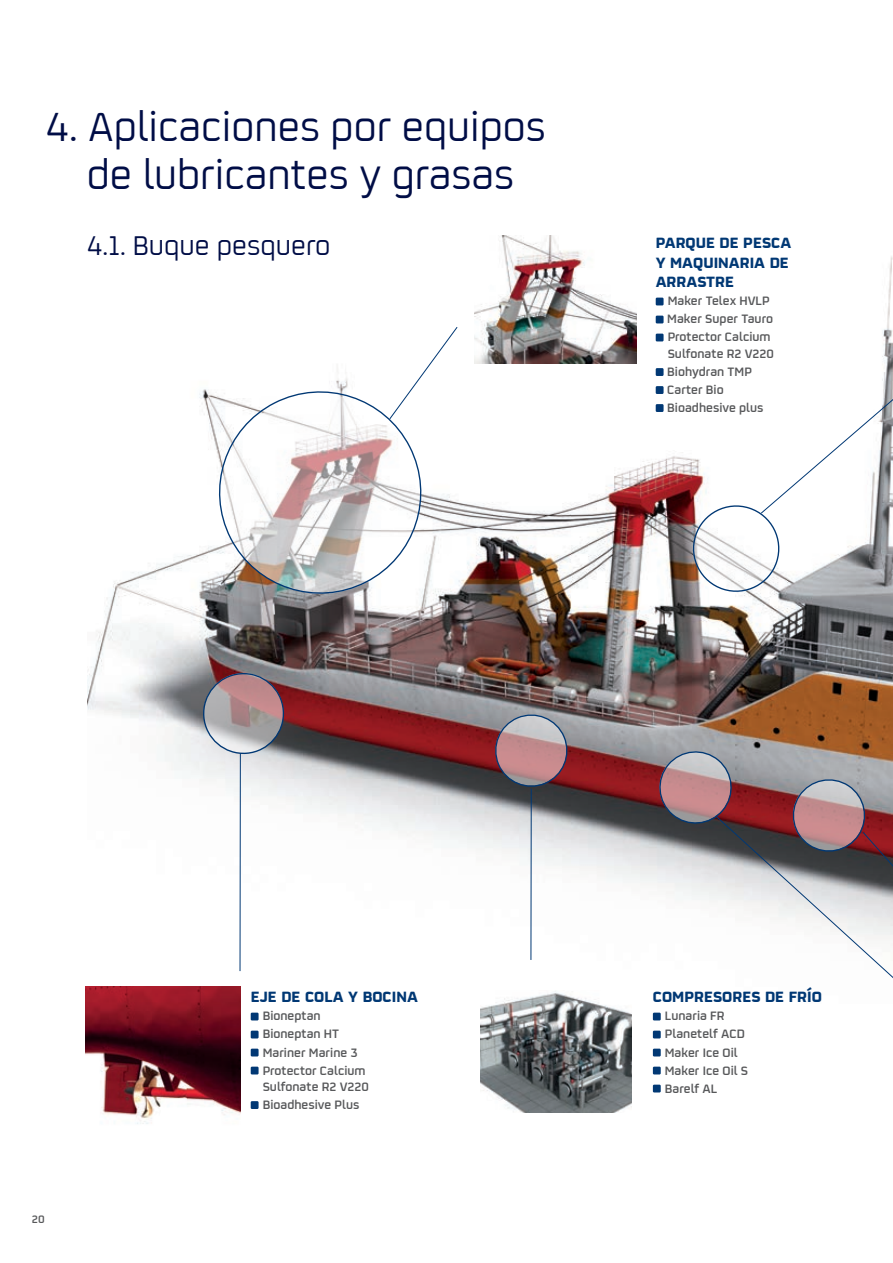
<style>
.page{position:relative;width:893px;height:1263px;background:#fff}
.page>*{position:absolute;margin:0;border:0;box-sizing:border-box;transform-origin:0 0}
.tituloP{font:45px/48px "Repsol";color:#000d46;text-align:center}
.t1{font:30px "Repsol";color:#000d46}
.t2{font:700 16.5px/19.8px "Repsol";color:#013874}
.t3{font:600 13.5px/16.5px "Repsol";color:#57585a}
.t4{font:600 12px "Repsol";color:#57585a}
</style>
<div class="page">
<img style="left:87px;top:256px;width:806px;height:747px">
<hr style="left:240px;top:753px;width:1px;height:218px;background:#013874">
<svg style="left:202px;top:671px;width:83px;height:84px;background:#a59499"></svg>
<svg style="left:205px;top:378px;width:230px;height:229px"></svg>
<hr style="left:531px;top:789px;width:1px;height:171px;background:#013874">
<svg style="left:491px;top:710px;width:81px;height:81px;background:#9d7e84"></svg>
<svg style="left:654px;top:746px;width:239px;height:275px"></svg>
<svg style="left:687px;top:287px;width:206px;height:311px"></svg>
<img style="left:474px;top:235px;width:162px;height:128px">
<img style="left:85px;top:987px;width:155px;height:137px">
<div style="left:251px;top:1013px;width:8px;height:7px;background:#013874"></div>
<div style="left:251px;top:1031px;width:8px;height:7px;background:#013874"></div>
<div style="left:251px;top:1049px;width:8px;height:7px;background:#013874"></div>
<div style="left:251px;top:1067px;width:8px;height:7px;background:#013874"></div>
<div style="left:251px;top:1101px;width:8px;height:8px;background:#013874"></div>
<img style="left:480px;top:990px;width:152px;height:123px">
<div style="left:653px;top:1013px;width:8px;height:7px;background:#013874"></div>
<div style="left:653px;top:1031px;width:8px;height:7px;background:#013874"></div>
<div style="left:653px;top:1049px;width:8px;height:7px;background:#013874"></div>
<div style="left:653px;top:1067px;width:8px;height:7px;background:#013874"></div>
<div style="left:653px;top:1085px;width:8px;height:7px;background:#013874"></div>
<div style="left:656px;top:298px;width:8px;height:7px;background:#013874"></div>
<div style="left:656px;top:316px;width:8px;height:7px;background:#013874"></div>
<div style="left:656px;top:334px;width:8px;height:7px;background:#013874"></div>
<div style="left:656px;top:368px;width:8px;height:8px;background:#013874"></div>
<div style="left:656px;top:386px;width:8px;height:8px;background:#013874"></div>
<div style="left:656px;top:404px;width:8px;height:8px;background:#013874"></div>
<svg style="left:389px;top:326px;width:69px;height:94px"></svg>
<p class="tituloP" style="left:45px;top:100px;width:502px">4. Aplicaciones por equipos de lubricantes y grasas</p>
<p class="t1" style="left:87px;top:225px;width:245px">4.1. Buque pesquero</p>
<p class="t2" style="left:656px;top:231px;width:137px">PARQUE DE PESCA</p>
<p class="t2" style="left:656px;top:250px;width:135px">Y MAQUINARIA DE<br>ARRASTRE</p>
<p class="t3" style="left:668px;top:292px;width:103px">Maker Telex HVLP</p>
<p class="t3" style="left:667px;top:310px;width:107px">Maker Super Tauro</p>
<p class="t3" style="left:668px;top:328px;width:108px">Protector Calcium<br>Sulfonate R2 V220</p>
<p class="t3" style="left:667px;top:362px;width:86px">Biohydran TMP</p>
<p class="t3" style="left:667px;top:380px;width:58px">Carter Bio</p>
<p class="t3" style="left:667px;top:398px;width:98px">Bioadhesive plus</p>
<p class="t4" style="left:32px;top:1210px;width:14px">20</p>
<p class="t2" style="left:251px;top:985px;width:169px">EJE DE COLA Y BOCINA</p>
<p class="t3" style="left:263px;top:1006px;width:59px">Bioneptan</p>
<p class="t3" style="left:263px;top:1024px;width:78px">Bioneptan HT</p>
<p class="t3" style="left:263px;top:1042px;width:97px">Mariner Marine 3</p>
<p class="t3" style="left:263px;top:1060px;width:108px">Protector Calcium<br>Sulfonate R2 V220</p>
<p class="t3" style="left:263px;top:1095px;width:98px">Bioadhesive Plus</p>
<p class="t2" style="left:653px;top:985px;width:170px">COMPRESORES DE FRÍO</p>
<p class="t3" style="left:665px;top:1006px;width:61px">Lunaria FR</p>
<p class="t3" style="left:665px;top:1024px;width:81px">Planetelf ACD</p>
<p class="t3" style="left:665px;top:1042px;width:74px">Maker Ice Oil</p>
<p class="t3" style="left:665px;top:1060px;width:85px">Maker Ice Oil S</p>
<p class="t3" style="left:665px;top:1078px;width:54px">Barelf AL</p>
</div>
